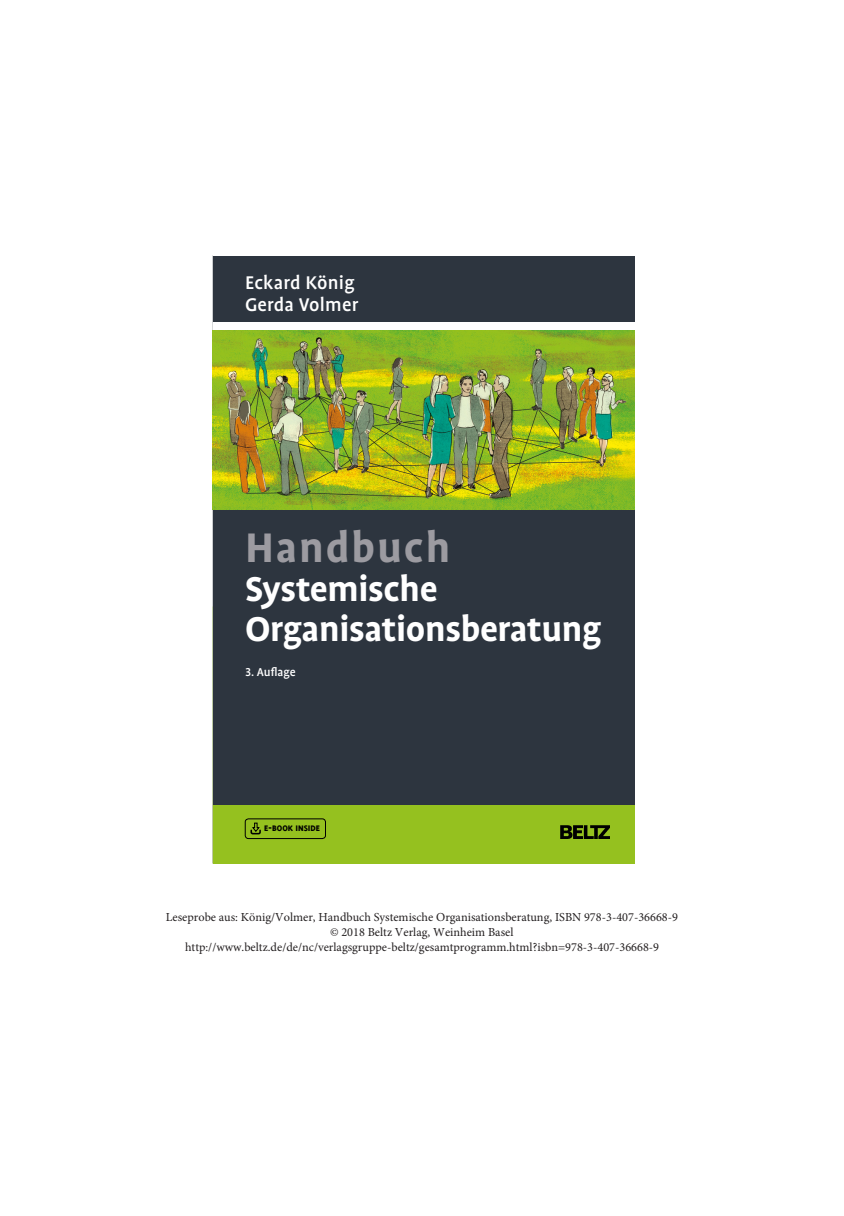
<style>
.page{position:relative;width:844px;height:1216px;background:#fff}
.page>*{position:absolute;margin:0;border:0;box-sizing:border-box;transform-origin:0 0}
.t1{font:47.25px "Profile OT Bold Q angepasst";letter-spacing:.04em;color:#9c9ba1}
.t2{font:39.38px/39.4px "Profile OT Bold Q angepasst";letter-spacing:-.01em;color:#fff}
.t3{font:500 21px/21.9px "Profile OT";letter-spacing:.01em;color:#fff}
.t4{font:500 13.12px "Profile OT";color:#fff}
.t5{font:12.25px/14.9px "Minion Pro";color:#231f20;text-align:center}
.t6{font:9.28px "Triplex Extrabold Oldstyle";color:#000}
</style>
<div class="page">
<div style="left:213px;top:255px;width:421px;height:608px;background:#2d353f"></div>
<div style="left:213px;top:804px;width:421px;height:59px;background:#95c11f"></div>
<img style="left:560px;top:825px;width:49px;height:13px">
<div style="left:213px;top:322px;width:421px;height:8px;background:#fff"></div>
<img style="left:213px;top:330px;width:421px;height:180px">
<div style="left:245px;top:818px;width:80px;height:20px;border:1px solid #000;border-radius:3px"></div>
<svg style="left:250px;top:822px;width:11px;height:13px"></svg>
<h3 class="t3" style="left:245px;top:273px;width:115px">Eckard König<br>Gerda Volmer</h3>
<h1 class="t1" style="left:245px;top:522px;width:207px">Handbuch</h1>
<h2 class="t2" style="left:245px;top:571px;width:358px">Systemische<br>Organisationsberatung</h2>
<p class="t4" style="left:245px;top:665px;width:52px">3. Auflage</p>
<p class="t6" style="left:264px;top:823px;width:57px">E-BOOK INSIDE</p>
<p class="t5" style="left:166px;top:910px;width:513px">Leseprobe aus: König/Volmer, Handbuch Systemische Organisationsberatung, ISBN 978-3-407-36668-9 © 2018 Beltz Verlag, Weinheim Basel http://www.beltz.de/de/nc/verlagsgruppe-beltz/gesamtprogramm.html?isbn=978-3-407-36668-9</p>
</div>
